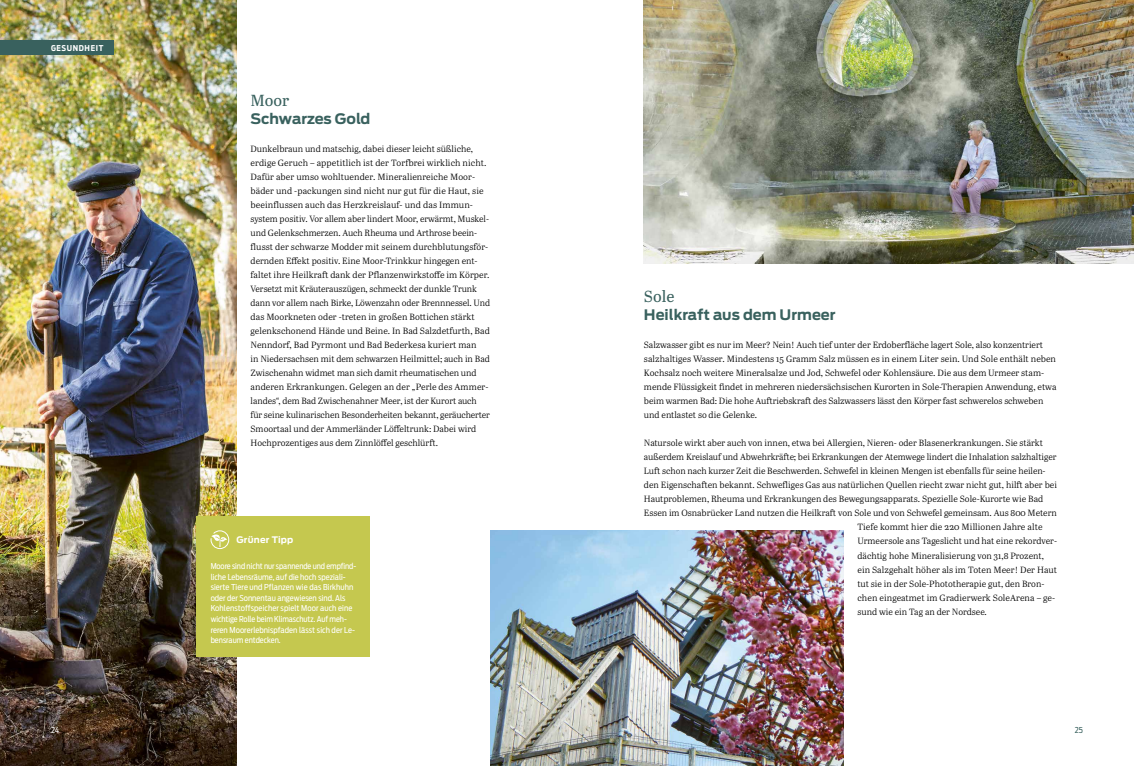
<style>
.page{position:relative;width:1134px;height:766px;background:#fff}
.page>*{position:absolute;margin:0;border:0;box-sizing:border-box;transform-origin:0 0}
.t1{font:16px "Abril Text";color:#39615e}
.t2{font:700 14.4px "Antenna";color:#39615e}
.t3{font:9px/14px "Abril Text Lt";color:#000}
.t4{font:700 9px "Antenna";letter-spacing:.02em;color:#fff}
.t5{font:8.1px/10.5px "Antenna Cond";color:#fff}
.t6{font:8.1px "Antenna Cond";color:#39615e}
.t7{font:700 8px "Antenna Cond";letter-spacing:.08em;color:#fff}
</style>
<div class="page">
<img style="left:644px;top:0;width:490px;height:264px">
<img style="left:490px;top:530px;width:353px;height:235px">
<img style="left:0;top:0;width:237px;height:765px">
<div style="left:197px;top:516px;width:173px;height:140px;background:#c5c84f"></div>
<svg style="left:210px;top:530px;width:19px;height:19px"></svg>
<div style="left:0;top:41px;width:113px;height:14px;background:#39615e"></div>
<p class="t7" style="left:51px;top:43px;width:54px">GESUNDHEIT</p>
<p class="t5" style="left:51px;top:724px;width:10px">24</p>
<h1 class="t1" style="left:251px;top:88px;width:40px">Moor</h1>
<h2 class="t2" style="left:251px;top:110px;width:121px">Schwarzes Gold</h2>
<p class="t3" style="left:251px;top:141px;width:241px">Dunkelbraun und matschig, dabei dieser leicht süßliche, erdige Geruch – appetitlich ist der Torfbrei wirklich nicht.<br>Dafür aber umso wohltuender. Mineralienreiche Moor&shy;bäder und -packungen sind nicht nur gut für die Haut, sie beeinflussen auch das Herzkreislauf- und das Immun&shy;system positiv. Vor allem aber lindert Moor, erwärmt, Muskel&shy;und Gelenkschmerzen. Auch Rheuma und Arthrose beein&shy;flusst der schwarze Modder mit seinem durchblutungsför&shy;dernden Effekt positiv. Eine Moor-Trinkkur hingegen ent&shy;faltet ihre Heilkraft dank der Pflanzenwirkstoffe im Körper.<br>Versetzt mit Kräuterauszügen, schmeckt der dunkle Trunk dann vor allem nach Birke, Löwenzahn oder Brennnessel. Und das Moorkneten oder -treten in großen Bottichen stärkt gelenkschonend Hände und Beine. In Bad Salzdetfurth, Bad Nenndorf, Bad Pyrmont und Bad Bederkesa kuriert man<br>in Niedersachsen mit dem schwarzen Heilmittel; auch in Bad Zwischenahn widmet man sich damit rheumatischen und anderen Erkrankungen. Gelegen an der „Perle des Ammer&shy;landes“, dem Bad Zwischenahner Meer, ist der Kurort auch für seine kulinarischen Besonderheiten bekannt, geräucherter Smoortaal und der Ammerländer Löffeltrunk: Dabei wird Hochprozentiges aus dem Zinnlöffel geschlürft.</p>
<p class="t4" style="left:237px;top:534px;width:58px">Grüner Tipp</p>
<p class="t5" style="left:211px;top:561px;width:147px">Moore sind nicht nur spannende und empfind&shy;liche Lebensräume, auf die hoch speziali&shy;sierte Tiere und Pflanzen wie das Birkhuhn oder der Sonnentau angewiesen sind. Als Kohlenstoffspeicher spielt Moor auch eine wichtige Rolle beim Klimaschutz. Auf meh&shy;reren Moorerlebnispfaden lässt sich der Le&shy;bensraum entdecken.</p>
<h1 class="t1" style="left:644px;top:284px;width:32px">Sole</h1>
<h2 class="t2" style="left:644px;top:306px;width:193px">Heilkraft aus dem Urmeer</h2>
<p class="t3" style="left:644px;top:337px;width:414px">Salzwasser gibt es nur im Meer? Nein! Auch tief unter der Erdoberfläche lagert Sole, also konzentriert salzhaltiges Wasser. Mindestens 15 Gramm Salz müssen es in einem Liter sein. Und Sole enthält neben Kochsalz noch weitere Mineralsalze und Jod, Schwefel oder Kohlensäure. Die aus dem Urmeer stam&shy;mende Flüssigkeit findet in mehreren niedersächsischen Kurorten in Sole-Therapien Anwendung, etwa beim warmen Bad: Die hohe Auftriebskraft des Salzwassers lässt den Körper fast schwerelos schweben und entlastet so die Gelenke.</p>
<p class="t3" style="left:644px;top:435px;width:401px">Natursole wirkt aber auch von innen, etwa bei Allergien, Nieren- oder Blasenerkrankungen. Sie stärkt</p>
<p class="t3" style="left:644px;top:449px;width:414px">außerdem Kreislauf und Abwehrkräfte; bei Erkrankungen der Atemwege lindert die Inhalation salzhaltiger</p>
<p class="t3" style="left:644px;top:463px;width:402px">Luft schon nach kurzer Zeit die Beschwerden. Schwefel in kleinen Mengen ist ebenfalls für seine heilen-</p>
<p class="t3" style="left:644px;top:477px;width:414px">den Eigenschaften bekannt. Schwefliges Gas aus natürlichen Quellen riecht zwar nicht gut, hilft aber bei</p>
<p class="t3" style="left:644px;top:491px;width:401px">Hautproblemen, Rheuma und Erkrankungen des Bewegungsapparats. Spezielle Sole-Kurorte wie Bad</p>
<p class="t3" style="left:644px;top:505px;width:414px">Essen im Osnabrücker Land nutzen die Heilkraft von Sole und von Schwefel gemeinsam. Aus 800 Metern</p>
<p class="t3" style="left:857px;top:519px;width:187px">Tiefe kommt hier die 220 Millionen Jahre alte</p>
<p class="t3" style="left:857px;top:533px;width:200px">Urmeersole ans Tageslicht und hat eine rekordver-</p>
<p class="t3" style="left:857px;top:547px;width:188px">dächtig hohe Mineralisierung von 31,8 Prozent,</p>
<p class="t3" style="left:857px;top:561px;width:201px">ein Salzgehalt höher als im Toten Meer! Der Haut</p>
<p class="t3" style="left:857px;top:575px;width:188px">tut sie in der Sole-Phototherapie gut, den Bron-</p>
<p class="t3" style="left:857px;top:589px;width:198px">chen eingeatmet im Gradierwerk SoleArena – ge-</p>
<p class="t3" style="left:857px;top:603px;width:131px">sund wie ein Tag an der Nordsee.</p>
<p class="t6" style="left:1075px;top:725px;width:10px">25</p>
</div>
